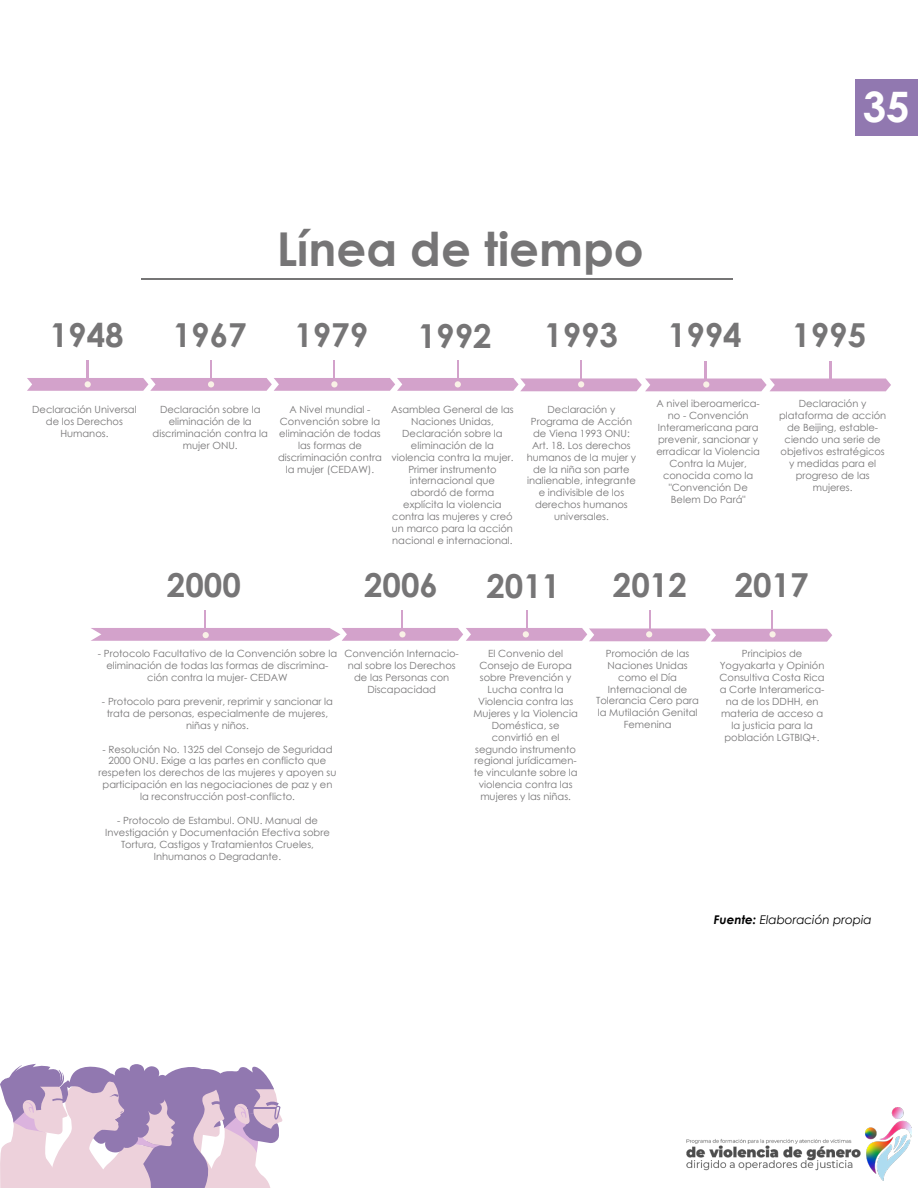
<style>
.page{position:relative;width:918px;height:1188px;background:#fff}
.page>*{position:absolute;margin:0;border:0;box-sizing:border-box;transform-origin:0 0}
.t1{font:700 46.65px "Century Gothic";color:#767576}
.t2{font:700 42px "Century Gothic";color:#fff}
.t3{font:700 33px "Century Gothic";color:#767576}
.t4{font:italic 12px "Century Gothic";color:#000}
.t5{font:9.9px/11.9px "Century Gothic";color:#767576;text-align:center}
.s1{font-weight:700}
</style>
<div class="page">
<div style="left:855px;top:80px;width:63px;height:56px;background:#9178b0"></div>
<img style="left:686px;top:1107px;width:225px;height:74px">
<hr style="left:141px;top:278px;width:592px;height:2px;background:#767576">
<svg style="left:27px;top:360px;width:864px;height:31px"></svg>
<svg style="left:91px;top:610px;width:741px;height:32px"></svg>
<div style="left:769px;top:631px;width:7px;height:6px;background:#f9f1e6;border-radius:50%"></div>
<svg style="left:0;top:1063px;width:283px;height:125px"></svg>
<h2 class="t2" style="left:863px;top:75px;width:49px">35</h2>
<h1 class="t1" style="left:277px;top:213px;width:368px">Línea de tiempo</h1>
<h3 class="t3" style="left:50px;top:310px;width:75px">1948</h3>
<h3 class="t3" style="left:173px;top:310px;width:75px">1967</h3>
<h3 class="t3" style="left:294px;top:310px;width:75px">1979</h3>
<h3 class="t3" style="left:418px;top:311px;width:75px">1992</h3>
<h3 class="t3" style="left:544px;top:310px;width:75px">1993</h3>
<h3 class="t3" style="left:668px;top:310px;width:75px">1994</h3>
<h3 class="t3" style="left:792px;top:310px;width:75px">1995</h3>
<p class="t5" style="left:32px;top:403px;width:106px">Declaración Universal de los Derechos<br>Humanos.</p>
<p class="t5" style="left:657px;top:398px;width:105px">A nivel iberoamerica&shy;no - Convención<br>Interamericana para prevenir, sancionar y erradicar la Violencia<br>Contra la Mujer, conocida como la "Convención De<br>Belem Do Pará"</p>
<p class="t5" style="left:153px;top:404px;width:117px">Declaración sobre la eliminación de la discriminación contra la mujer ONU.</p>
<p class="t5" style="left:278px;top:403px;width:105px">A Nivel mundial -<br>Convención sobre la eliminación de todas las formas de discriminación contra la mujer (CEDAW).</p>
<p class="t5" style="left:391px;top:403px;width:124px">Asamblea General de las<br>Naciones Unidas,<br>Declaración sobre la eliminación de la violencia contra la mujer.<br>Primer instrumento internacional que abordó de forma explícita la violencia contra las mujeres y creó un marco para la acción nacional e internacional.</p>
<p class="t5" style="left:527px;top:403px;width:111px">Declaración y<br>Programa de Acción de Viena 1993 ONU:<br>Art. 18. Los derechos humanos de la mujer y de la niña son parte inalienable, integrante e indivisible de los derechos humanos universales.</p>
<p class="t5" style="left:779px;top:398px;width:109px">Declaración y plataforma de acción de Beijing, estable&shy;ciendo una serie de objetivos estratégicos y medidas para el progreso de las mujeres.</p>
<h3 class="t3" style="left:167px;top:560px;width:75px">2000</h3>
<h3 class="t3" style="left:364px;top:560px;width:75px">2006</h3>
<h3 class="t3" style="left:486px;top:561px;width:75px">2011</h3>
<h3 class="t3" style="left:613px;top:560px;width:75px">2012</h3>
<h3 class="t3" style="left:735px;top:560px;width:75px">2017</h3>
<p class="t5" style="left:98px;top:648px;width:241px">- Protocolo Facultativo de la Convención sobre la eliminación de todas las formas de discrimina&shy;ción contra la mujer- CEDAW</p>
<p class="t5" style="left:102px;top:695px;width:233px">- Protocolo para prevenir, reprimir y sancionar la trata de personas, especialmente de mujeres, niñas y niños.</p>
<p class="t5" style="left:99px;top:743px;width:239px">- Resolución No. 1325 del Consejo de Seguridad 2000 ONU. Exige a las partes en conflicto que respeten los derechos de las mujeres y apoyen su participación en las negociaciones de paz y en la reconstrucción post-conflicto.</p>
<p class="t5" style="left:105px;top:814px;width:226px">- Protocolo de Estambul. ONU. Manual de Investigación y Documentación Efectiva sobre Tortura, Castigos y Tratamientos Crueles, Inhumanos o Degradante.</p>
<p class="t5" style="left:345px;top:648px;width:116px">Convención Internacio&shy;nal sobre los Derechos de las Personas con<br>Discapacidad</p>
<p class="t5" style="left:474px;top:648px;width:106px">El Convenio del<br>Consejo de Europa sobre Prevención y<br>Lucha contra la<br>Violencia contra las<br>Mujeres y la Violencia<br>Doméstica, se convirtió en el segundo instrumento regional jurídicamen&shy;te vinculante sobre la violencia contra las mujeres y las niñas.</p>
<p class="t5" style="left:596px;top:647px;width:104px">Promoción de las<br>Naciones Unidas como el Día<br>Internacional de<br>Tolerancia Cero para la Mutilación Genital<br>Femenina</p>
<p class="t5" style="left:719px;top:648px;width:107px">Principios de<br>Yogyakarta y Opinión<br>Consultiva Costa Rica a Corte Interamerica&shy;na de los DDHH, en materia de acceso a la justicia para la población LGTBIQ+.</p>
<p class="t4" style="left:714px;top:911px;width:159px"><span class="s1">Fuente:</span> Elaboración propia</p>
</div>
